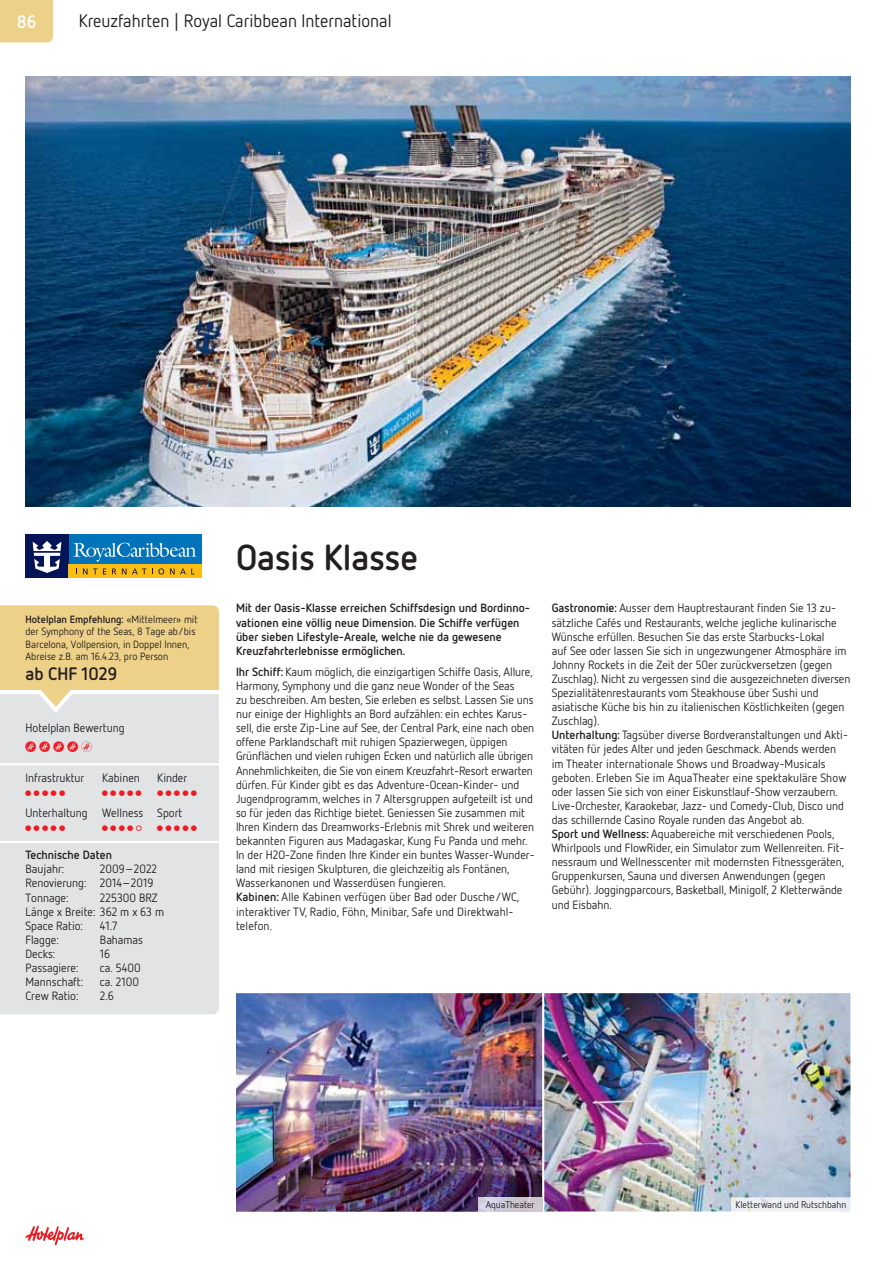
<style>
.page{position:relative;width:893px;height:1263px;background:#fff}
.page>*{position:absolute;margin:0;border:0;box-sizing:border-box;transform-origin:0 0}
.t1{font:700 36px "Netto OT";color:#231f20}
.t2{font:25.5px "H Piconsnegativ";color:#ed1c24}
.t3{font:18px "Netto OT";color:#231f20}
.t4{font:700 18px "Netto OT";color:#231f20}
.t5{font:700 18px "Netto OT";color:#fff}
.t6{font:12px/14.1px "Netto OT";color:#231f20}
.t7{font:700 12px/14.1px "Netto OT";color:#231f20}
.t8{font:10.5px/12px "Netto OT";color:#231f20}
.t9{font:9.75px "Netto OT";color:#231f20}
.t10{font:7.95px "MTCHPIC";letter-spacing:.225em;color:#ed1c24}
.s1{font-weight:700}
</style>
<div class="page">
<img style="left:236px;top:993px;width:306px;height:219px">
<img style="left:544px;top:993px;width:306px;height:218px">
<img style="left:26px;top:77px;width:824px;height:430px">
<div style="left:0;top:725px;width:219px;height:289px;background:#e2e3e4"></div>
<svg style="left:0;top:605px;width:219px;height:120px;background:#ebd7a3"></svg>
<div style="left:0;top:0;width:53px;height:43px;background:#edd188"></div>
<svg style="left:26px;top:1225px;width:58px;height:20px"></svg>
<img style="left:478px;top:1197px;width:64px;height:15px">
<svg style="left:731px;top:1211px;width:119px;height:1px"></svg>
<img style="left:731px;top:1197px;width:119px;height:14px">
<div style="left:26px;top:535px;width:176px;height:43px;background:#0073bb"></div>
<div style="left:26px;top:535px;width:43px;height:43px;background:#051456"></div>
<div style="left:69px;top:565px;width:133px;height:13px;background:#febd11"></div>
<svg style="left:83px;top:568px;width:14px;height:6px"></svg>
<svg style="left:103px;top:568px;width:3px;height:6px"></svg>
<svg style="left:112px;top:568px;width:4px;height:6px"></svg>
<svg style="left:122px;top:568px;width:4px;height:6px"></svg>
<svg style="left:132px;top:568px;width:14px;height:6px"></svg>
<svg style="left:152px;top:568px;width:12px;height:6px"></svg>
<svg style="left:170px;top:568px;width:25px;height:6px"></svg>
<svg style="left:33px;top:541px;width:28px;height:32px"></svg>
<svg style="left:73px;top:543px;width:123px;height:19px"></svg>
<hr style="left:0;top:763px;width:219px;height:2px;background:#fff">
<hr style="left:0;top:841px;width:219px;height:2px;background:#fff">
<h3 class="t5" style="left:17px;top:15px;width:21px">86</h3>
<h3 class="t3" style="left:79px;top:14px;width:314px">Kreuzfahrten | Royal Caribbean International</h3>
<p class="t8" style="left:26px;top:615px;width:174px"><span class="s1">Hotelplan Empfehlung:</span> «Mittelmeer» mit der Symphony of the Seas, 8 Tage ab/bis Barcelona, Vollpension, in Doppel Innen, Abreise z.B. am 16.4.23, pro Person</p>
<h3 class="t4" style="left:26px;top:667px;width:93px">ab CHF 1029</h3>
<p class="t6" style="left:26px;top:722px;width:101px">Hotelplan Bewertung</p>
<h2 class="t2" style="left:26px;top:728px;width:72px">44446</h2>
<p class="t6" style="left:26px;top:772px;width:60px">Infrastruktur</p>
<p class="t6" style="left:102px;top:772px;width:39px">Kabinen</p>
<p class="t6" style="left:157px;top:772px;width:31px">Kinder</p>
<p class="t10" style="left:26px;top:788px;width:42px">HHHHH</p>
<p class="t10" style="left:102px;top:788px;width:42px">HHHHH</p>
<p class="t10" style="left:157px;top:788px;width:42px">HHHHH</p>
<p class="t6" style="left:26px;top:807px;width:158px">Unterhaltung Wellness Sport</p>
<p class="t10" style="left:26px;top:823px;width:42px">HHHHH</p>
<p class="t10" style="left:102px;top:823px;width:42px">HHHHh</p>
<p class="t10" style="left:157px;top:823px;width:42px">HHHHH</p>
<p class="t7" style="left:26px;top:849px;width:88px">Technische Daten</p>
<p class="t6" style="left:26px;top:863px;width:40px">Baujahr:</p>
<p class="t6" style="left:26px;top:863px;width:133px;text-indent:74px">2009–2022<br>Renovierung: 2014–2019<br>Tonnage:</p>
<p class="t6" style="left:26px;top:892px;width:140px;text-indent:74px">225300 BRZ<br>Länge x Breite: 362 m x 63 m<br>Space Ratio:</p>
<p class="t6" style="left:100px;top:920px;width:19px">41.7</p>
<p class="t6" style="left:26px;top:934px;width:35px">Flagge:</p>
<p class="t6" style="left:100px;top:934px;width:45px">Bahamas</p>
<p class="t6" style="left:26px;top:948px;width:31px">Decks:</p>
<p class="t6" style="left:100px;top:948px;width:12px">16</p>
<p class="t6" style="left:26px;top:962px;width:55px">Passagiere:</p>
<p class="t6" style="left:100px;top:962px;width:42px">ca. 5400</p>
<p class="t6" style="left:26px;top:976px;width:59px">Mannschaft:</p>
<p class="t6" style="left:100px;top:976px;width:41px">ca. 2100</p>
<p class="t6" style="left:26px;top:990px;width:55px">Crew Ratio:</p>
<p class="t6" style="left:100px;top:990px;width:16px">2.6</p>
<h1 class="t1" style="left:236px;top:544px;width:184px">Oasis Klasse</h1>
<p class="t7" style="left:236px;top:602px;width:296px">Mit der Oasis-Klasse erreichen Schiffsdesign und Bordinno&shy;vationen eine völlig neue Dimension. Die Schiffe verfügen über sieben Lifestyle-Areale, welche nie da gewesene Kreuzfahrterlebnisse ermöglichen.</p>
<p class="t6" style="left:236px;top:666px;width:300px"><span class="s1">Ihr Schiff:</span> Kaum möglich, die einzigartigen Schiffe Oasis, Allure, Harmony, Symphony und die ganz neue Wonder of the Seas<br>zu beschreiben. Am besten, Sie erleben es selbst. Lassen Sie uns nur einige der Highlights an Bord aufzählen: ein echtes Karus&shy;sell, die erste Zip-Line auf See, der Central Park, eine nach oben offene Parklandschaft mit ruhigen Spazierwegen, üppigen Grünflächen und vielen ruhigen Ecken und natürlich alle übrigen Annehmlichkeiten, die Sie von einem Kreuzfahrt-Resort erwarten dürfen. Für Kinder gibt es das Adventure-Ocean-Kinder- und Jugendprogramm, welches in 7 Altersgruppen aufgeteilt ist und so für jeden das Richtige bietet. Geniessen Sie zusammen mit Ihren Kindern das Dreamworks-Erlebnis mit Shrek und weiteren bekannten Figuren aus Madagaskar, Kung Fu Panda und mehr.<br>In der H2O-Zone finden Ihre Kinder ein buntes Wasser-Wunder&shy;land mit riesigen Skulpturen, die gleichzeitig als Fontänen, Wasserkanonen und Wasserdüsen fungieren.<br><span class="s1">Kabinen:</span> Alle Kabinen verfügen über Bad oder Dusche/WC, interaktiver TV, Radio, Föhn, Minibar, Safe und Direktwahl&shy;telefon.</p>
<p class="t6" style="left:552px;top:602px;width:300px"><span class="s1">Gastronomie:</span> Ausser dem Hauptrestaurant finden Sie 13 zu&shy;sätzliche Cafés und Restaurants, welche jegliche kulinarische Wünsche erfüllen. Besuchen Sie das erste Starbucks-Lokal<br>auf See oder lassen Sie sich in ungezwungener Atmosphäre im Johnny Rockets in die Zeit der 50er zurückversetzen (gegen Zuschlag). Nicht zu vergessen sind die ausgezeichneten diversen Spezialitätenrestaurants vom Steakhouse über Sushi und asiatische Küche bis hin zu italienischen Köstlichkeiten (gegen Zuschlag).<br><span class="s1">Unterhaltung:</span> Tagsüber diverse Bordveranstaltungen und Akti&shy;vitäten für jedes Alter und jeden Geschmack. Abends werden im Theater internationale Shows und Broadway-Musicals<br>ge boten. Erleben Sie im AquaTheater eine spektakuläre Show oder lassen Sie sich von einer Eiskunstlauf-Show verzaubern.<br>Live-Orchester, Karaokebar, Jazz- und Comedy-Club, Disco und das schillernde Casino Royale runden das Angebot ab.<br><span class="s1">Sport und Wellness:</span> Aquabereiche mit verschiedenen Pools, Whirlpools und FlowRider, ein Simulator zum Wellenreiten. Fit&shy;nessraum und Wellnesscenter mit modernsten Fitnessgeräten, Gruppenkursen, Sauna und diversen Anwendungen (gegen Gebühr). Joggingparcours, Basketball, Minigolf, 2 Kletterwände und Eisbahn.</p>
<p class="t9" style="left:486px;top:1201px;width:50px">AquaTheater</p>
<p class="t9" style="left:736px;top:1201px;width:112px">Kletterwand und Rutschbahn</p>
</div>
